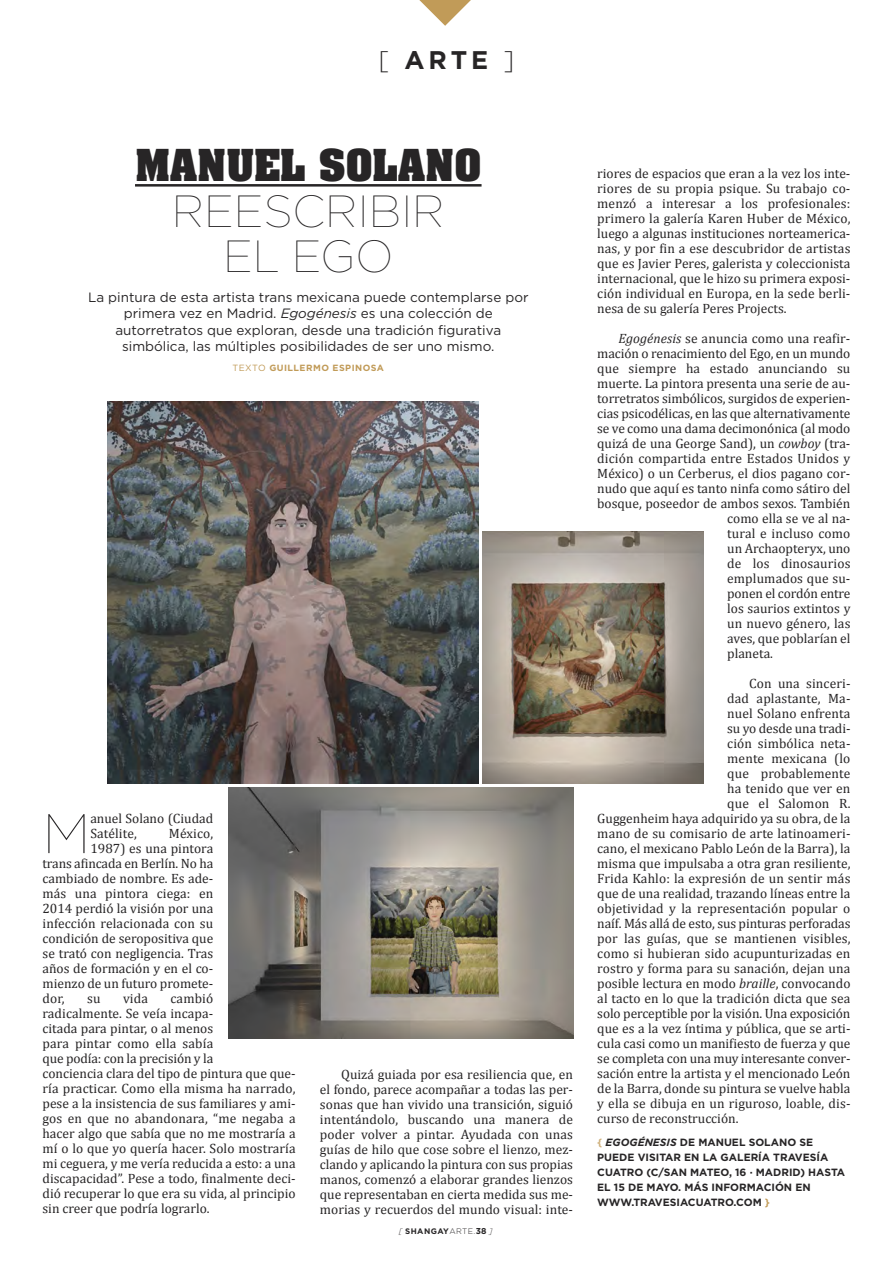
<style>
.page{position:relative;width:893px;height:1263px;background:#fff}
.page>*{position:absolute;margin:0;border:0;box-sizing:border-box;transform-origin:0 0}
.t1{font:100 55.65px "Gotham";color:#272526}
.t2{font:100 45px "Gotham";color:#272526}
.t3{font:700 37.5px "Aachen";color:#272526}
.t4{font:700 25.5px "Gotham";color:#272526}
.t5{font:13.5px/15px "Cambria";color:#272526}
.t6{font:13.5px/16.5px "Gotham";color:#272526;text-align:center}
.t7{font:700 10.5px/15px "Gotham";color:#272526}
.t8{font:700 9px "Gotham";letter-spacing:.05em;color:#c19b58}
.t9{font:700 7.95px "Gotham";letter-spacing:.05em;color:#272526}
.s1{font-weight:300}
.s2{font-style:italic}
.s3{font-weight:400}
.s4{font-weight:300;font-style:italic}
.s5{font-size:8.55px}
.s6{color:#ceaf7a}
.s7{color:#c19b58}
</style>
<div class="page">
<svg style="left:419px;top:0;width:52px;height:26px"></svg>
<hr style="left:135px;top:184px;width:347px;height:3px;background:#272526">
<img style="left:108px;top:401px;width:370px;height:382px">
<img style="left:228px;top:788px;width:345px;height:250px">
<img style="left:482px;top:531px;width:221px;height:252px">
<p class="t4" style="left:378px;top:45px;width:138px"><span class="s1">[</span> ARTE <span class="s1">]</span></p>
<p class="t3" style="left:135px;top:149px;width:348px">MANUEL SOLANO</p>
<p class="t2" style="left:172px;top:196px;width:275px">REESCRIBIR</p>
<p class="t2" style="left:223px;top:241px;width:172px">EL EGO</p>
<p class="t6" style="left:88px;top:290px;width:442px">La pintura de esta artista trans mexicana puede contemplarse por primera vez en Madrid. <span class="s2">Egogénesis</span> es una colección de autorretratos que exploran, desde una tradición figurativa simbólica, las múltiples posibilidades de ser uno mismo.</p>
<p class="t8" style="left:233px;top:362px;width:153px"><span class="s3">TEXTO</span> GUILLERMO ESPINOSA</p>
<p class="t1" style="left:43px;top:814px;width:49px">M</p>
<p class="t5" style="left:90px;top:811px;width:124px">anuel Solano (Ciudad<br>Satélite,</p>
<p class="t5" style="left:169px;top:826px;width:46px">México,</p>
<p class="t5" style="left:90px;top:841px;width:124px">1987) es una pintora</p>
<p class="t5" style="left:43px;top:856px;width:172px">trans afincada en Berlín. No ha</p>
<p class="t5" style="left:43px;top:871px;width:172px">cambiado de nombre. Es ade-</p>
<p class="t5" style="left:43px;top:886px;width:172px">más una pintora ciega: en</p>
<p class="t5" style="left:43px;top:901px;width:172px">2014 perdió la visión por una</p>
<p class="t5" style="left:43px;top:916px;width:172px">infección relacionada con su</p>
<p class="t5" style="left:43px;top:931px;width:172px">condición de seropositiva que</p>
<p class="t5" style="left:43px;top:946px;width:172px">se trató con negligencia. Tras</p>
<p class="t5" style="left:43px;top:961px;width:172px">años de formación y en el co-</p>
<p class="t5" style="left:43px;top:976px;width:172px">mienzo de un futuro promete-</p>
<p class="t5" style="left:43px;top:991px;width:24px">dor,</p>
<p class="t5" style="left:87px;top:991px;width:15px">su</p>
<p class="t5" style="left:123px;top:991px;width:27px">vida</p>
<p class="t5" style="left:43px;top:991px;width:255px;text-indent:128px">cambió radicalmente. Se veía incapa-<br>citada para pintar, o al menos<br>para pintar como ella sabía<br>que podía: con la precisión y la<br>conciencia clara del tipo de pintura que que&shy;ría practicar. Como ella misma ha narrado, pese a la insistencia de sus familiares y ami&shy;gos en que no abandonara, “me negaba a hacer algo que sabía que no me mostraría a mí o lo que yo quería hacer. Solo mostraría mi ceguera, y me vería reducida a esto: a una discapacidad”. Pese a todo, finalmente deci&shy;dió recuperar lo que era su vida, al principio sin creer que podría lograrlo.</p>
<p class="t5" style="left:320px;top:1066px;width:255px;text-align:justify;text-indent:21px">Quizá guiada por esa resiliencia que, en el fondo, parece acompañar a todas las per&shy;sonas que han vivido una transición, siguió intentándolo, buscando una manera de poder volver a pintar. Ayudada con unas guías de hilo que cose sobre el lienzo, mez&shy;clando y aplicando la pintura con sus propias manos, comenzó a elaborar grandes lienzos que representaban en cierta medida sus me&shy;morias y recuerdos del mundo visual: inte-</p>
<p class="t9" style="left:399px;top:1227px;width:95px"><span class="s4">[</span> SHANGAY<span class="s1">ARTE.</span><span class="s5">38</span> <span class="s4">]</span></p>
<p class="t5" style="left:597px;top:166px;width:255px;text-align:justify">riores de espacios que eran a la vez los inte&shy;riores de su propia psique. Su trabajo co&shy;menzó a interesar a los profesionales: primero la galería Karen Huber de México, luego a algunas instituciones norteamerica&shy;nas, y por fin a ese descubridor de artistas que es Javier Peres, galerista y coleccionista internacional, que le hizo su primera exposi&shy;ción individual en Europa, en la sede berli&shy;nesa de su galería Peres Projects.</p>
<p class="t5" style="left:618px;top:331px;width:233px"><span class="s2">Egogénesis</span> se anuncia como una reafir-</p>
<p class="t5" style="left:597px;top:346px;width:255px">mación o renacimiento del Ego, en un mundo</p>
<p class="t5" style="left:597px;top:361px;width:255px">que siempre ha estado anunciando su</p>
<p class="t5" style="left:597px;top:376px;width:255px">muerte. La pintora presenta una serie de au-</p>
<p class="t5" style="left:597px;top:391px;width:255px">torretratos simbólicos, surgidos de experien-</p>
<p class="t5" style="left:597px;top:406px;width:255px">cias psicodélicas, en las que alternativamente</p>
<p class="t5" style="left:597px;top:421px;width:255px">se ve como una dama decimonónica (al modo</p>
<p class="t5" style="left:597px;top:436px;width:255px">quizá de una George Sand), un <span class="s2">cowboy</span> (tra-</p>
<p class="t5" style="left:597px;top:451px;width:255px">dición compartida entre Estados Unidos y</p>
<p class="t5" style="left:597px;top:466px;width:255px">México) o un Cerberus, el dios pagano cor-</p>
<p class="t5" style="left:597px;top:481px;width:255px">nudo que aquí es tanto ninfa como sátiro del</p>
<p class="t5" style="left:597px;top:496px;width:255px">bosque, poseedor de ambos sexos. También</p>
<p class="t5" style="left:727px;top:511px;width:125px">como ella se ve al na-</p>
<p class="t5" style="left:727px;top:526px;width:125px">tural e incluso como</p>
<p class="t5" style="left:727px;top:541px;width:125px">un Archaopteryx, uno</p>
<p class="t5" style="left:727px;top:556px;width:125px">de los dinosaurios</p>
<p class="t5" style="left:727px;top:571px;width:125px">emplumados que su-</p>
<p class="t5" style="left:727px;top:586px;width:125px">ponen el cordón entre</p>
<p class="t5" style="left:727px;top:601px;width:125px">los saurios extintos y</p>
<p class="t5" style="left:727px;top:616px;width:125px">un nuevo género, las</p>
<p class="t5" style="left:727px;top:631px;width:125px">aves, que poblarían el</p>
<p class="t5" style="left:727px;top:646px;width:47px">planeta.</p>
<p class="t5" style="left:749px;top:676px;width:103px">Con una sinceri-</p>
<p class="t5" style="left:727px;top:691px;width:125px">dad aplastante, Ma-</p>
<p class="t5" style="left:727px;top:706px;width:125px">nuel Solano enfrenta</p>
<p class="t5" style="left:727px;top:721px;width:125px">su yo desde una tradi-</p>
<p class="t5" style="left:727px;top:736px;width:125px">ción simbólica neta-</p>
<p class="t5" style="left:727px;top:751px;width:125px">mente mexicana (lo</p>
<p class="t5" style="left:727px;top:766px;width:125px">que probablemente</p>
<p class="t5" style="left:727px;top:781px;width:125px">ha tenido que ver en</p>
<p class="t5" style="left:727px;top:796px;width:125px">que el Salomon R.</p>
<p class="t5" style="left:597px;top:811px;width:255px">Guggenheim haya adquirido ya su obra, de la</p>
<p class="t5" style="left:597px;top:826px;width:255px">mano de su comisario de arte latinoameri-</p>
<p class="t5" style="left:597px;top:841px;width:255px">cano, el mexicano Pablo León de la Barra), la</p>
<p class="t5" style="left:597px;top:856px;width:255px">misma que impulsaba a otra gran resiliente,</p>
<p class="t5" style="left:597px;top:871px;width:255px">Frida Kahlo: la expresión de un sentir más</p>
<p class="t5" style="left:597px;top:886px;width:255px">que de una realidad, trazando líneas entre la</p>
<p class="t5" style="left:597px;top:901px;width:255px">objetividad y la representación popular o</p>
<p class="t5" style="left:597px;top:916px;width:255px">naíf. Más allá de esto, sus pinturas perforadas</p>
<p class="t5" style="left:597px;top:931px;width:255px">por las guías, que se mantienen visibles,</p>
<p class="t5" style="left:597px;top:946px;width:255px">como si hubieran sido acupunturizadas en</p>
<p class="t5" style="left:597px;top:961px;width:255px">rostro y forma para su sanación, dejan una</p>
<p class="t5" style="left:597px;top:976px;width:255px">posible lectura en modo <span class="s2">braille</span>, convocando</p>
<p class="t5" style="left:597px;top:991px;width:255px">al tacto en lo que la tradición dicta que sea</p>
<p class="t5" style="left:597px;top:1006px;width:255px">solo perceptible por la visión. Una exposición</p>
<p class="t5" style="left:597px;top:1021px;width:255px">que es a la vez íntima y pública, que se arti-</p>
<p class="t5" style="left:597px;top:1036px;width:255px">cula casi como un manifiesto de fuerza y que</p>
<p class="t5" style="left:597px;top:1051px;width:255px">se completa con una muy interesante conver-</p>
<p class="t5" style="left:597px;top:1066px;width:255px">sación entre la artista y el mencionado León</p>
<p class="t5" style="left:597px;top:1081px;width:255px">de la Barra, donde su pintura se vuelve habla</p>
<p class="t5" style="left:597px;top:1096px;width:255px">y ella se dibuja en un riguroso, loable, dis-</p>
<p class="t5" style="left:597px;top:1111px;width:143px">curso de reconstrucción.</p>
<p class="t7" style="left:597px;top:1135px;width:249px"><span class="s6">{</span> <span class="s2">EGOGÉNESIS</span> DE MANUEL SOLANO SE PUEDE VISITAR EN LA GALERÍA TRAVESÍA CUATRO (C/SAN MATEO, 16 · MADRID) HASTA EL 15 DE MAYO. MÁS INFORMACIÓN EN WWW.TRAVESIACUATRO.COM <span class="s7">}</span></p>
</div>
